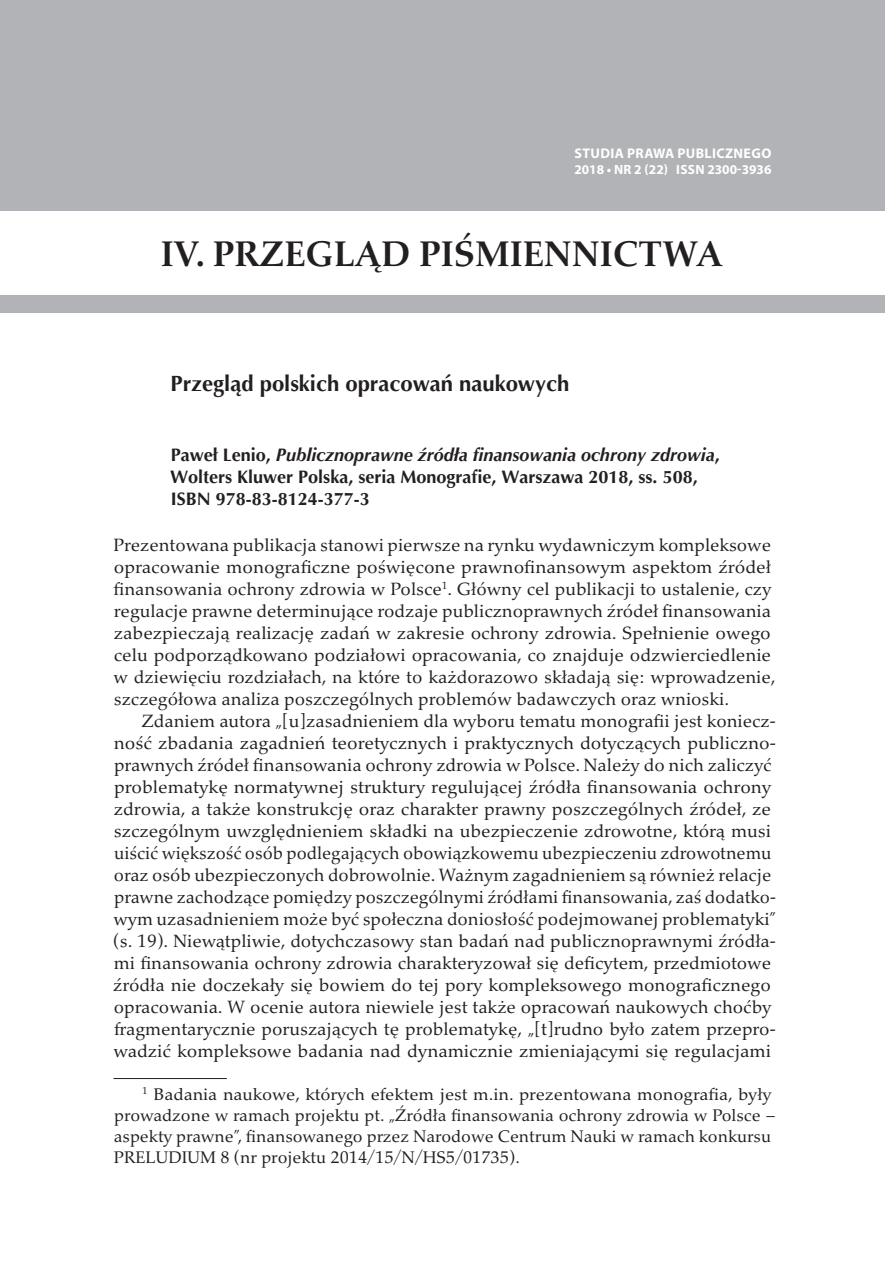
<style>
.page{position:relative;width:885px;height:1276px;background:#fff}
.page>*{position:absolute;margin:0;border:0;box-sizing:border-box;transform-origin:0 0}
.t1{font:700 36px "Palatino Nova Pro";color:#231f20}
.t2{font:700 22px "Optima";color:#231f20}
.t3{font:18px/22px "Palatino Nova Pro";color:#231f20}
.t4{font:700 18px/22px "Optima";color:#231f20}
.t5{font:17px/21px "Palatino Nova Pro";color:#231f20}
.t6{font:700 14px "Myriad Pro";letter-spacing:.025em;color:#fff}
.t7{font:700 13.4px "Myriad Pro";color:#fff}
.s1{font-style:italic}
</style>
<div class="page">
<div style="left:0;top:0;width:884px;height:211px;background:#b2b3b7"></div>
<div style="left:0;top:296px;width:884px;height:17px;background:#b2b3b7"></div>
<hr style="left:113px;top:1078px;width:114px;height:1px;background:#231f20">
<p class="t6" style="left:574px;top:144px;width:198px">STUDIA PRAWA PUBLICZNEGO</p>
<p class="t7" style="left:574px;top:161px;width:198px">2018 • NR 2 (22) ISSN 2300-3936</p>
<h1 class="t1" style="left:161px;top:233px;width:563px">IV. PRZEGLĄD PIŚMIENNICTWA</h1>
<p class="t2" style="left:170px;top:369px;width:400px">Przegląd polskich opracowań naukowych</p>
<p class="t4" style="left:170px;top:444px;width:551px">Paweł Lenio, <span class="s1">Publicznoprawne źródła finansowania ochrony zdrowia</span>,<br>Wolters Kluwer Polska, seria Monografie, Warszawa 2018, ss. 508,<br>ISBN 978-83-8124-377-3</p>
<p class="t3" style="left:113px;top:534px;width:663px">Prezentowana publikacja stanowi pierwsze na rynku wydawniczym kompleksowe opracowanie monograficzne poświęcone prawnofinansowym aspektom źródeł finansowania ochrony zdrowia w Polsce<sup>1</sup>. Główny cel publikacji to ustalenie, czy regulacje prawne determinujące rodzaje publicznoprawnych źródeł finansowania zabezpieczają realizację zadań w zakresie ochrony zdrowia. Spełnienie owego celu podporządkowano podziałowi opracowania, co znajduje odzwierciedlenie w dziewięciu rozdziałach, na które to każdorazowo składają się: wprowadzenie, szczegółowa analiza poszczególnych problemów badawczych oraz wnioski.</p>
<p class="t3" style="left:113px;top:710px;width:664px;text-indent:29px">Zdaniem autora „[u]zasadnieniem dla wyboru tematu monografii jest koniecz&shy;ność zbadania zagadnień teoretycznych i praktycznych dotyczących publiczno&shy;prawnych źródeł finansowania ochrony zdrowia w Polsce. Należy do nich zaliczyć problematykę normatywnej struktury regulującej źródła finansowania ochrony zdrowia, a także konstrukcję oraz charakter prawny poszczególnych źródeł, ze szczególnym uwzględnieniem składki na ubezpieczenie zdrowotne, którą musi uiścić większość osób podlegających obowiązkowemu ubezpieczeniu zdrowotnemu oraz osób ubezpieczonych dobrowolnie. Ważnym zagadnieniem są również relacje prawne zachodzące pomiędzy poszczególnymi źródłami finansowania, zaś dodatko&shy;wym uzasadnieniem może być społeczna doniosłość podejmowanej problematyki” (s. 19). Niewątpliwie, dotychczasowy stan badań nad publicznoprawnymi źródła&shy;mi finansowania ochrony zdrowia charakteryzował się deficytem, przedmiotowe źródła nie doczekały się bowiem do tej pory kompleksowego monograficznego opracowania. W ocenie autora niewiele jest także opracowań naukowych choćby fragmentarycznie poruszających tę problematykę, „[t]rudno było zatem przepro&shy;wadzić kompleksowe badania nad dynamicznie zmieniającymi się regulacjami</p>
<p class="t5" style="left:114px;top:1083px;width:663px;text-indent:28px"><sup>1</sup> Badania naukowe, których efektem jest m.in. prezentowana monografia, były prowadzone w ramach projektu pt. „Źródła finansowania ochrony zdrowia w Polsce – aspekty prawne”, finansowanego przez Narodowe Centrum Nauki w ramach konkursu PRELUDIUM 8 (nr projektu 2014/15/N/HS5/01735).</p>
</div>
